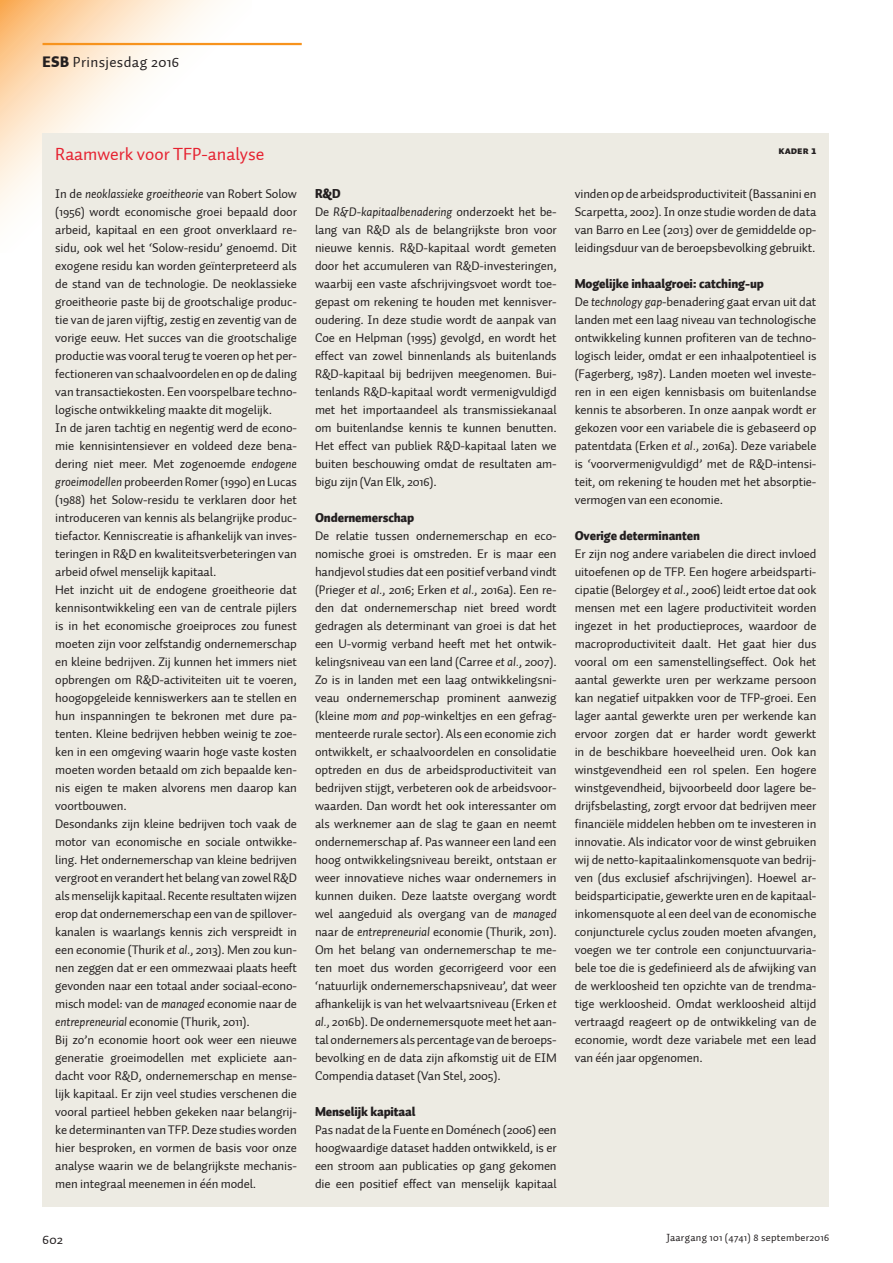
<style>
.page{position:relative;width:893px;height:1263px;background:#fff}
.page>*{position:absolute;margin:0;border:0;box-sizing:border-box;transform-origin:0 0}
.KDK1_FiguurKop{font:18px "Auto 1";color:#e62130}
.t1{font:15px "Auto 1";letter-spacing:.025em;color:#231f20}
.t2{font:13.5px "Auto 1";color:#231f20}
.KDPT_KaderTekst{font:12.75px/18px "Auto 1";letter-spacing:-.01em;color:#231f20;text-align:justify}
.KDPT_KaderTekst-2{font:900 12.75px "Auto 1";letter-spacing:-.01em;color:#231f20}
.t3{font:10.5px "Auto 1";letter-spacing:.025em;color:#231f20}
.KDK2_Figuurnummer{font:10.5px "Auto 1 Black Sm Cp";color:#231f20}
.s1{font-weight:900}
.s2{font-style:italic}
</style>
<div class="page">
<svg style="left:0;top:0;width:252px;height:252px"></svg>
<hr style="left:43px;top:43px;width:259px;height:2px;background:#f7931d">
<div style="left:43px;top:133px;width:786px;height:1073px;background:#edebe3"></div>
<p class="t1" style="left:43px;top:53px;width:138px"><span class="s1">ESB</span> Prinsjesdag 2016</p>
<p class="KDK1_FiguurKop" style="left:55px;top:143px;width:211px">Raamwerk voor TFP-analyse</p>
<p class="KDK2_Figuurnummer" style="left:778px;top:145px;width:39px">KADER 1</p>
<p class="KDPT_KaderTekst" style="left:55px;top:185px;width:243px">In de <span class="s2">neoklassieke groeitheorie</span> van Robert Solow (1956) wordt economische groei bepaald door arbeid, kapitaal en een groot onverklaard re&shy;sidu, ook wel het ‘Solow-residu’ genoemd. Dit exogene residu kan worden geïnterpreteerd als de stand van de technologie. De neoklassieke groeitheorie paste bij de grootschalige produc&shy;tie van de jaren vijftig, zestig en zeventig van de vorige eeuw. Het succes van die grootschalige productie was vooral terug te voeren op het per&shy;fectioneren van schaalvoordelen en op de daling van transactiekosten. Een voorspelbare techno&shy;logische ontwikkeling maakte dit mogelijk.</p>
<p class="KDPT_KaderTekst" style="left:55px;top:419px;width:243px">In de jaren tachtig en negentig werd de econo&shy;mie kennisintensiever en voldeed deze bena&shy;dering niet meer. Met zogenoemde <span class="s2">endogene groeimodellen</span> probeerden Romer (1990) en Lucas (1988) het Solow-residu te verklaren door het introduceren van kennis als belangrijke produc&shy;tiefactor. Kenniscreatie is afhankelijk van inves&shy;teringen in R&amp;D en kwaliteitsverbeteringen van arbeid ofwel menselijk kapitaal.</p>
<p class="KDPT_KaderTekst" style="left:55px;top:581px;width:243px">Het inzicht uit de endogene groeitheorie dat kennisontwikkeling een van de centrale pijlers is in het economische groeiproces zou funest moeten zijn voor zelfstandig ondernemerschap en kleine bedrijven. Zij kunnen het immers niet opbrengen om R&amp;D-activiteiten uit te voeren, hoogopgeleide kenniswerkers aan te stellen en hun inspanningen te bekronen met dure pa&shy;tenten. Kleine bedrijven hebben weinig te zoe&shy;ken in een omgeving waarin hoge vaste kosten moeten worden betaald om zich bepaalde ken&shy;nis eigen te maken alvorens men daarop kan voortbouwen.</p>
<p class="KDPT_KaderTekst" style="left:55px;top:815px;width:243px">Desondanks zijn kleine bedrijven toch vaak de motor van economische en sociale ontwikke&shy;ling. Het ondernemerschap van kleine bedrijven vergroot en verandert het belang van zowel R&amp;D als menselijk kapitaal. Recente resultaten wijzen erop dat ondernemerschap een van de spillover&shy;kanalen is waarlangs kennis zich verspreidt in een economie (Thurik <span class="s2">et al.</span>, 2013). Men zou kun&shy;nen zeggen dat er een ommezwaai plaats heeft gevonden naar een totaal ander sociaal-econo&shy;misch model: van de <span class="s2">managed</span> economie naar de <span class="s2">entrepreneurial</span> economie (Thurik, 2011).</p>
<p class="KDPT_KaderTekst" style="left:55px;top:1031px;width:243px">Bij zo’n economie hoort ook weer een nieuwe generatie groeimodellen met expliciete aan&shy;dacht voor R&amp;D, ondernemerschap en mense&shy;lijk kapitaal. Er zijn veel studies verschenen die vooral partieel hebben gekeken naar belangrij&shy;ke determinanten van TFP. Deze studies worden hier besproken, en vormen de basis voor onze analyse waarin we de belangrijkste mechanis&shy;men integraal meenemen in één model.</p>
<p class="KDPT_KaderTekst-2" style="left:315px;top:185px;width:27px">R&amp;D</p>
<p class="KDPT_KaderTekst" style="left:315px;top:203px;width:243px">De <span class="s2">R&amp;D-kapitaalbenadering</span> onderzoekt het be&shy;lang van R&amp;D als de belangrijkste bron voor nieuwe kennis. R&amp;D-kapitaal wordt gemeten door het accumuleren van R&amp;D-investeringen, waarbij een vaste afschrijvingsvoet wordt toe&shy;gepast om rekening te houden met kennisver&shy;oudering. In deze studie wordt de aanpak van Coe en Helpman (1995) gevolgd, en wordt het effect van zowel binnenlands als buitenlands R&amp;D-kapitaal bij bedrijven meegenomen. Bui&shy;tenlands R&amp;D-kapitaal wordt vermenigvuldigd met het importaandeel als transmissiekanaal om buitenlandse kennis te kunnen benutten.<br>Het effect van publiek R&amp;D-kapitaal laten we buiten beschouwing omdat de resultaten am&shy;bigu zijn (Van Elk, 2016).</p>
<p class="KDPT_KaderTekst-2" style="left:315px;top:509px;width:101px">Ondernemerschap</p>
<p class="KDPT_KaderTekst" style="left:315px;top:527px;width:243px">De relatie tussen ondernemerschap en eco&shy;nomische groei is omstreden. Er is maar een handjevol studies dat een positief verband vindt (Prieger <span class="s2">et al.</span>, 2016; Erken <span class="s2">et al.</span>, 2016a). Een re&shy;den dat ondernemerschap niet breed wordt gedragen als determinant van groei is dat het een U-vormig verband heeft met het ontwik&shy;kelingsniveau van een land (Carree <span class="s2">et al.</span>, 2007).<br>Zo is in landen met een laag ontwikkelingsni&shy;veau ondernemerschap prominent aanwezig (kleine <span class="s2">mom and pop</span>-winkeltjes en een gefrag&shy;menteerde rurale sector). Als een economie zich ontwikkelt, er schaalvoordelen en consolidatie optreden en dus de arbeidsproductiviteit van bedrijven stijgt, verbeteren ook de arbeidsvoor&shy;waarden. Dan wordt het ook interessanter om als werknemer aan de slag te gaan en neemt ondernemerschap af. Pas wanneer een land een hoog ontwikkelingsniveau bereikt, ontstaan er weer innovatieve niches waar ondernemers in kunnen duiken. Deze laatste overgang wordt wel aangeduid als overgang van de <span class="s2">managed </span>naar de <span class="s2">entrepreneurial</span> economie (Thurik, 2011).<br>Om het belang van ondernemerschap te me&shy;ten moet dus worden gecorrigeerd voor een ‘natuurlijk ondernemerschapsniveau’, dat weer afhankelijk is van het welvaartsniveau (Erken <span class="s2">et al.</span>, 2016b). De ondernemersquote meet het aan&shy;tal ondernemers als percentage van de beroeps&shy;bevolking en de data zijn afkomstig uit de EIM Compendia dataset (Van Stel, 2005).</p>
<p class="KDPT_KaderTekst-2" style="left:315px;top:1103px;width:102px">Menselijk kapitaal</p>
<p class="KDPT_KaderTekst" style="left:315px;top:1121px;width:243px">Pas nadat de la Fuente en Doménech (2006) een hoogwaardige dataset hadden ontwikkeld, is er een stroom aan publicaties op gang gekomen die een positief effect van menselijk kapitaal</p>
<p class="KDPT_KaderTekst" style="left:575px;top:185px;width:243px">vinden op de arbeidsproductiviteit (Bassanini en Scarpetta, 2002). In onze studie worden de data van Barro en Lee (2013) over de gemiddelde op&shy;leidingsduur van de beroepsbevolking gebruikt.</p>
<p class="KDPT_KaderTekst-2" style="left:575px;top:275px;width:191px">Mogelijke inhaalgroei: catching-up</p>
<p class="KDPT_KaderTekst" style="left:575px;top:293px;width:243px">De <span class="s2">technology gap</span>-benadering gaat ervan uit dat landen met een laag niveau van technologische ontwikkeling kunnen profiteren van de techno&shy;logisch leider, omdat er een inhaalpotentieel is (Fagerberg, 1987). Landen moeten wel investe&shy;ren in een eigen kennisbasis om buitenlandse kennis te absorberen. In onze aanpak wordt er gekozen voor een variabele die is gebaseerd op patentdata (Erken <span class="s2">et al.</span>, 2016a). Deze variabele is ‘voorvermenigvuldigd’ met de R&amp;D-intensi&shy;teit, om rekening te houden met het absorptie&shy;vermogen van een economie.</p>
<p class="KDPT_KaderTekst-2" style="left:575px;top:527px;width:127px">Overige determinanten</p>
<p class="KDPT_KaderTekst" style="left:575px;top:545px;width:243px">Er zijn nog andere variabelen die direct invloed uitoefenen op de TFP. Een hogere arbeidsparti&shy;cipatie (Belorgey <span class="s2">et al.</span>, 2006) leidt ertoe dat ook mensen met een lagere productiviteit worden ingezet in het productieproces, waardoor de macroproductiviteit daalt. Het gaat hier dus vooral om een samenstellingseffect. Ook het aantal gewerkte uren per werkzame persoon kan negatief uitpakken voor de TFP-groei. Een lager aantal gewerkte uren per werkende kan ervoor zorgen dat er harder wordt gewerkt in de beschikbare hoeveelheid uren. Ook kan winstgevendheid een rol spelen. Een hogere winstgevendheid, bijvoorbeeld door lagere be&shy;drijfsbelasting, zorgt ervoor dat bedrijven meer financiële middelen hebben om te investeren in innovatie. Als indicator voor de winst gebruiken wij de netto-kapitaalinkomensquote van bedrij&shy;ven (dus exclusief afschrijvingen). Hoewel ar&shy;beidsparticipatie, gewerkte uren en de kapitaal&shy;inkomensquote al een deel van de economische conjuncturele cyclus zouden moeten afvangen, voegen we ter controle een conjunctuurvaria&shy;bele toe die is gedefinieerd als de afwijking van de werkloosheid ten opzichte van de trendma&shy;tige werkloosheid. Omdat werkloosheid altijd vertraagd reageert op de ontwikkeling van de economie, wordt deze variabele met een lead van één jaar opgenomen.</p>
<p class="t2" style="left:43px;top:1231px;width:22px">602</p>
<p class="t3" style="left:666px;top:1231px;width:164px">Jaargang 101 (4741) 8 september2016</p>
</div>
